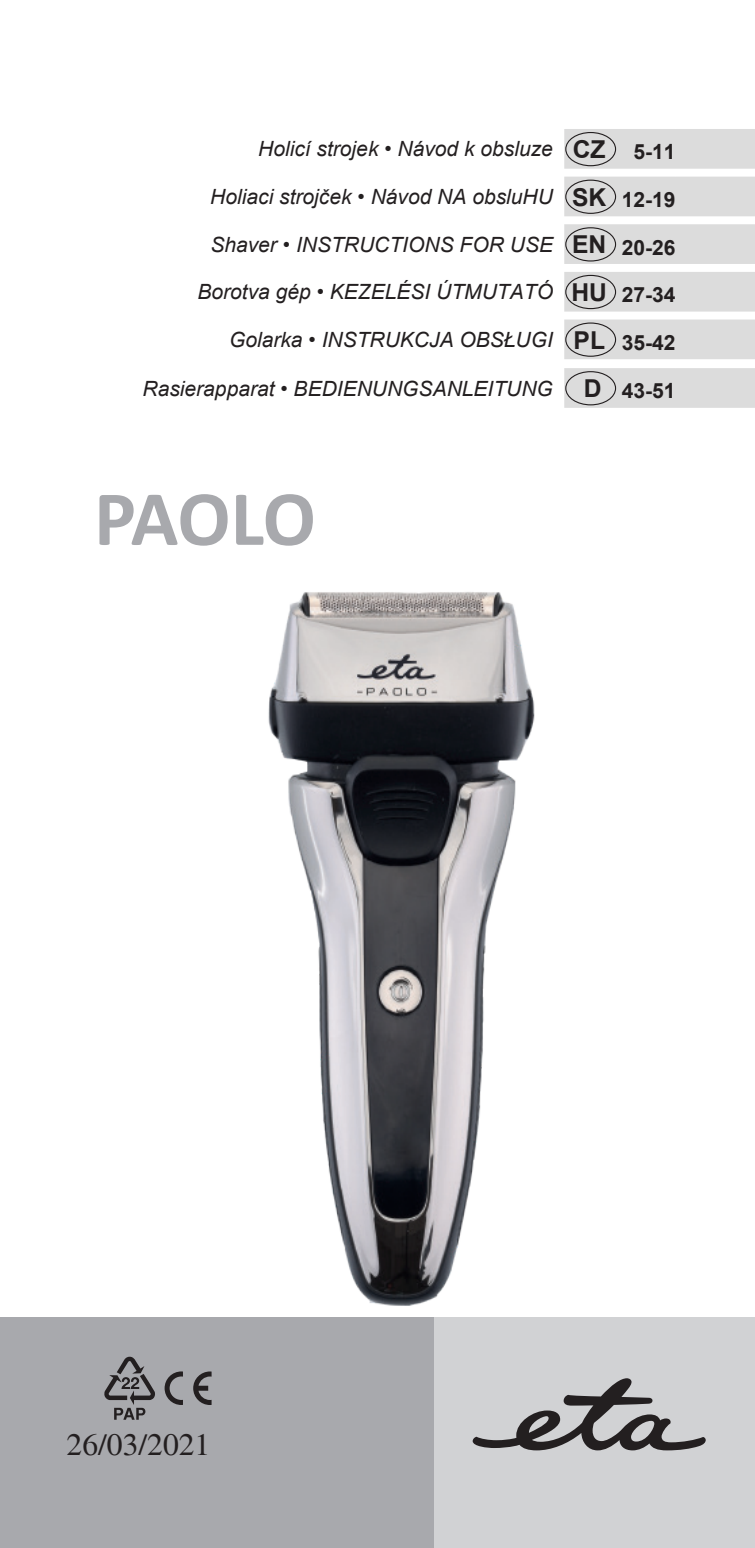
<style>
.page{position:relative;width:755px;height:1548px;background:#fff}
.page>*{position:absolute;margin:0;border:0;box-sizing:border-box;transform-origin:0 0}
.t1{font:700 78.75px "Calibri";letter-spacing:-.015em;color:#a8a9ad}
.t2{font:31.5px "Times";color:#231f20}
.obsah{font:700 24.5px "Arial";color:#231f20}
.běžný_text{font:italic 21px "Arial";color:#231f20}
.běžný_text-2{font:700 21px "Arial";color:#231f20}
</style>
<div class="page">
<div style="left:0;top:1317px;width:754px;height:231px;background:#a8a9ad"></div>
<div style="left:433px;top:1317px;width:321px;height:231px;background:#d1d2d4"></div>
<svg style="left:472px;top:1378px;width:233px;height:72px"></svg>
<svg style="left:193px;top:1371px;width:18px;height:34px"></svg>
<svg style="left:164px;top:1371px;width:19px;height:34px"></svg>
<svg style="left:104px;top:1356px;width:51px;height:63px"></svg>
<img style="left:268px;top:592px;width:267px;height:714px">
<div style="left:564px;top:129px;width:190px;height:40px;background:#dcdcdc"></div>
<div style="left:565px;top:132px;width:50px;height:34px;border:1px solid #231f20;border-radius:50%"></div>
<div style="left:564px;top:177px;width:190px;height:39px;background:#dcdcdc"></div>
<div style="left:565px;top:180px;width:50px;height:34px;border:1px solid #231f20;border-radius:50%"></div>
<div style="left:564px;top:224px;width:190px;height:40px;background:#dcdcdc"></div>
<div style="left:565px;top:227px;width:50px;height:34px;border:1px solid #231f20;border-radius:50%"></div>
<div style="left:564px;top:272px;width:190px;height:40px;background:#dcdcdc"></div>
<div style="left:565px;top:275px;width:50px;height:34px;border:1px solid #231f20;border-radius:50%"></div>
<div style="left:564px;top:319px;width:190px;height:40px;background:#dcdcdc"></div>
<div style="left:565px;top:322px;width:50px;height:35px;border:1px solid #231f20;border-radius:50%"></div>
<div style="left:564px;top:368px;width:190px;height:40px;background:#dcdcdc"></div>
<div style="left:565px;top:371px;width:50px;height:34px;border:1px solid #231f20;border-radius:50%"></div>
<p class="běžný_text" style="left:258px;top:136px;width:296px">Holicí strojek • Návod k obsluze</p>
<p class="obsah" style="left:572px;top:132px;width:34px">CZ</p>
<p class="běžný_text-2" style="left:633px;top:137px;width:44px">5-11</p>
<p class="běžný_text" style="left:210px;top:183px;width:344px">Holiaci strojček • Návod NA obsluHU</p>
<p class="obsah" style="left:571px;top:180px;width:36px">SK</p>
<p class="běžný_text-2" style="left:621px;top:185px;width:55px">12-19</p>
<p class="běžný_text" style="left:210px;top:231px;width:344px">Shaver • INSTRUCTIONS FOR USE</p>
<p class="obsah" style="left:571px;top:227px;width:36px">EN</p>
<p class="běžný_text-2" style="left:621px;top:232px;width:55px">20-26</p>
<p class="běžný_text" style="left:197px;top:278px;width:357px">Borotva gép • KEZELÉSI ÚTMUTATÓ</p>
<p class="obsah" style="left:571px;top:275px;width:37px">HU</p>
<p class="běžný_text-2" style="left:621px;top:280px;width:55px">27-34</p>
<p class="běžný_text" style="left:229px;top:326px;width:325px">Golarka • INSTRUKCJA OBSŁUGI</p>
<p class="obsah" style="left:573px;top:323px;width:33px">PL</p>
<p class="běžný_text-2" style="left:621px;top:328px;width:55px">35-42</p>
<p class="běžný_text" style="left:142px;top:375px;width:411px">Rasierapparat • BEDIENUNGSANLEITUNG</p>
<p class="obsah" style="left:583px;top:371px;width:19px">D</p>
<p class="běžný_text-2" style="left:621px;top:376px;width:55px">43-51</p>
<p class="t1" style="left:94px;top:463px;width:223px">PAOLO</p>
<p class="t2" style="left:67px;top:1426px;width:145px">26/03/2021</p>
</div>
